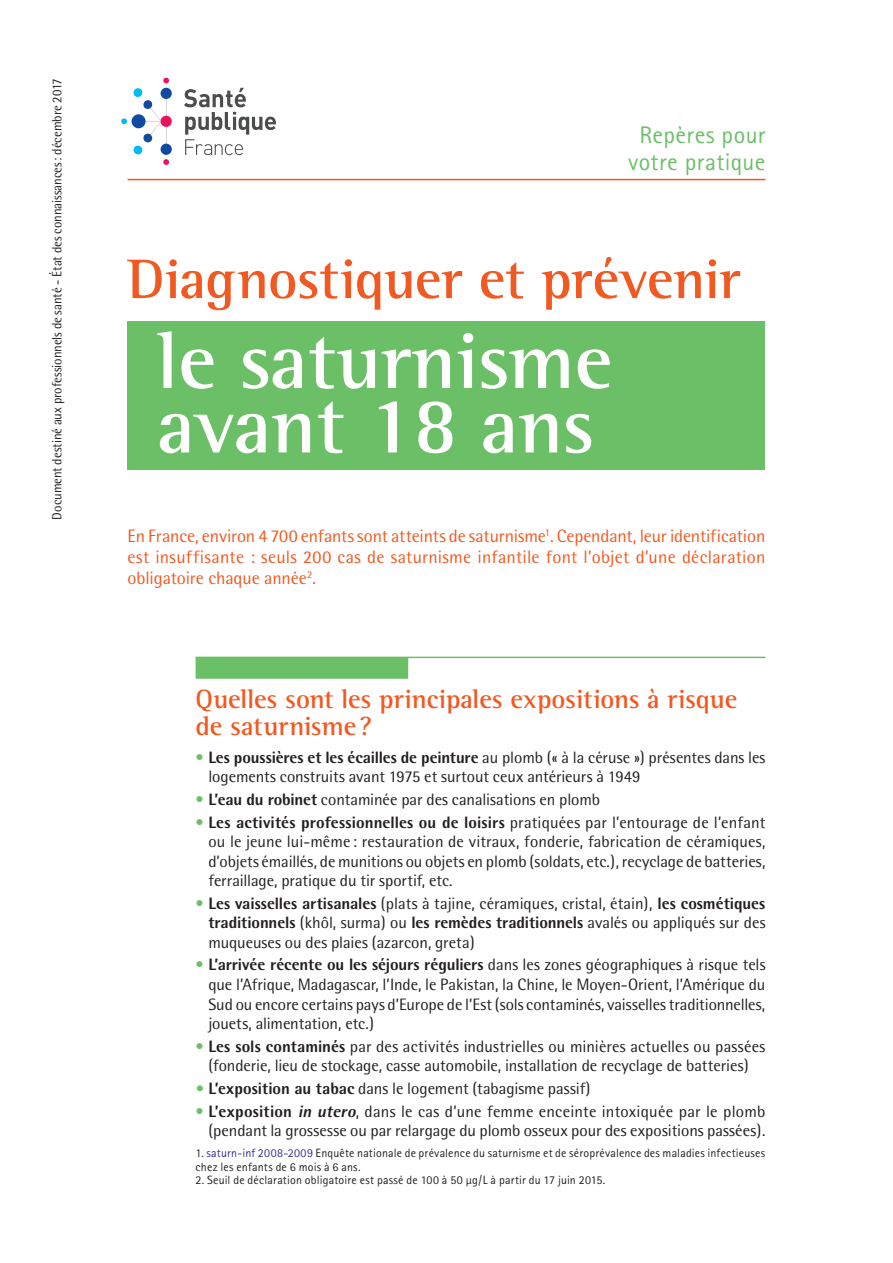
<style>
.page{position:relative;width:893px;height:1263px;background:#fff}
.page>*{position:absolute;margin:0;border:0;box-sizing:border-box;transform-origin:0 0}
.t1{font:700 81px/64.5px "Rotis Semi Serif";color:#fff}
.t2{font:700 57px "Rotis Semi Serif";letter-spacing:-.01em;color:#f15921}
.t3{font:700 27px/27px "Rotis Semi Serif";letter-spacing:-.005em;color:#f15921}
.t4{font:24px/27px "Rotis Sans Serif";letter-spacing:.015em;color:#6bc067;text-align:center}
.t5{font:18px/21px "Rotis Semi Sans";letter-spacing:.005em;color:#f15921;text-align:justify}
.t6{font:16.5px/19.5px "Rotis Semi Sans";letter-spacing:-.005em;color:#231f20;text-align:justify}
.t7{font:13.5px "Rotis Semi Sans";letter-spacing:-.005em;color:#231f20;scale:.95 1}
.t8{font:12px/13.5px "Rotis Sans Serif";letter-spacing:.015em;color:#231f20}
.s1{color:#6bc067}
.s2{font-weight:800}
.s3{font-weight:800;color:#6bc067}
.s4{font-weight:800;font-style:italic}
.s5{color:#2e3092}
</style>
<div class="page">
<hr style="left:128px;top:179px;width:637px;height:1px;background:#f15921">
<div style="left:196px;top:657px;width:212px;height:22px;background:#6bc067"></div>
<hr style="left:196px;top:657px;width:569px;height:1px;background:#6bc067">
<div style="left:128px;top:321px;width:637px;height:149px;background:#6bc067"></div>
<div style="left:161px;top:144px;width:11px;height:11px;background:#114aa0;border-radius:50%"></div>
<svg style="left:161px;top:88px;width:11px;height:11px"></svg>
<div style="left:161px;top:116px;width:11px;height:11px;background:#ed1160;border-radius:50%"></div>
<svg style="left:121px;top:118px;width:6px;height:6px"></svg>
<svg style="left:133px;top:78px;width:36px;height:87px"></svg>
<svg style="left:184px;top:88px;width:92px;height:67px"></svg>
<p class="t7" style="left:49px;top:519px;width:466px;rotate:-90deg">Document destiné aux professionnels de santé - État des connaissances: décembre 2017</p>
<h3 class="t4" style="left:628px;top:122px;width:139px">Repères pour votre pratique</h3>
<h2 class="t2" style="left:128px;top:245px;width:614px">Diagnostiquer et prévenir</h2>
<h1 class="t1" style="left:157px;top:328px;width:456px">le saturnisme avant 18 ans</h1>
<p class="t5" style="left:128px;top:525px;width:639px">En France, environ 4 700 enfants sont atteints de saturnisme<sup>1</sup>. Cependant, leur identification est insuffisante : seuls 200 cas de saturnisme infantile font l’objet d’une déclaration obligatoire chaque année<sup>2</sup>.</p>
<h3 class="t3" style="left:196px;top:685px;width:543px">Quelles sont les principales expositions à risque de saturnisme ?</h3>
<p class="t6" style="left:208px;top:747px;width:559px;text-indent:-13px"><span class="s1">•</span> <span class="s2">Les poussières et les écailles de peinture</span> au plomb (« à la céruse ») présentes dans les logements construits avant 1975 et surtout ceux antérieurs à 1949</p>
<p class="t6" style="left:196px;top:789px;width:406px"><span class="s1">•</span> <span class="s2">L’eau du robinet</span> contaminée par des canalisations en plomb</p>
<p class="t6" style="left:208px;top:812px;width:559px;text-indent:-13px"><span class="s1">•</span> <span class="s2">Les activités professionnelles ou de loisirs</span> pratiquées par l’entourage de l’enfant ou le jeune lui-même : restauration de vitraux, fonderie, fabrication de céramiques, d’objets émaillés, de munitions ou objets en plomb (soldats, etc.), recyclage de batteries, ferraillage, pratique du tir sportif, etc.</p>
<p class="t6" style="left:208px;top:893px;width:559px;text-indent:-13px"><span class="s1">•</span> <span class="s2">Les vaisselles artisanales</span> (plats à tajine, céramiques, cristal, étain), <span class="s2">les cosmétiques traditionnels</span> (khôl, surma) ou <span class="s2">les remèdes traditionnels</span> avalés ou appliqués sur des muqueuses ou des plaies (azarcon, greta)</p>
<p class="t6" style="left:208px;top:955px;width:559px;text-indent:-13px"><span class="s1">•</span> <span class="s2">L’arrivée récente ou les séjours réguliers</span> dans les zones géographiques à risque tels que l’Afrique, Madagascar, l’Inde, le Pakistan, la Chine, le Moyen-Orient, l’Amérique du Sud ou encore certains pays d’Europe de l’Est (sols contaminés, vaisselles traditionnelles, jouets, alimentation, etc.)</p>
<p class="t6" style="left:196px;top:1036px;width:571px;text-align:center"><span class="s1">•</span> <span class="s2">Les sols contaminés</span> par des activités industrielles ou minières actuelles ou passées (fonderie, lieu de stockage, casse automobile, installation de recyclage de batteries)</p>
<p class="t6" style="left:196px;top:1078px;width:396px"><span class="s3">•</span> <span class="s2">L’exposition au tabac</span> dans le logement (tabagisme passif)</p>
<p class="t6" style="left:196px;top:1101px;width:571px;text-align:right"><span class="s1">•</span> <span class="s2">L’exposition</span> <span class="s4">in utero</span>, dans le cas d’une femme enceinte intoxiquée par le plomb (pendant la grossesse ou par relargage du plomb osseux pour des expositions passées).</p>
<p class="t8" style="left:196px;top:1146px;width:571px">1. <span class="s5">saturn-inf 2008-2009</span> Enquête nationale de prévalence du saturnisme et de séroprévalence des maladies infectieuses chez les enfants de 6 mois à 6 ans.</p>
<p class="t8" style="left:196px;top:1173px;width:411px">2. Seuil de déclaration obligatoire est passé de 100 à 50 µg/L à partir du 17 juin 2015.</p>
</div>
